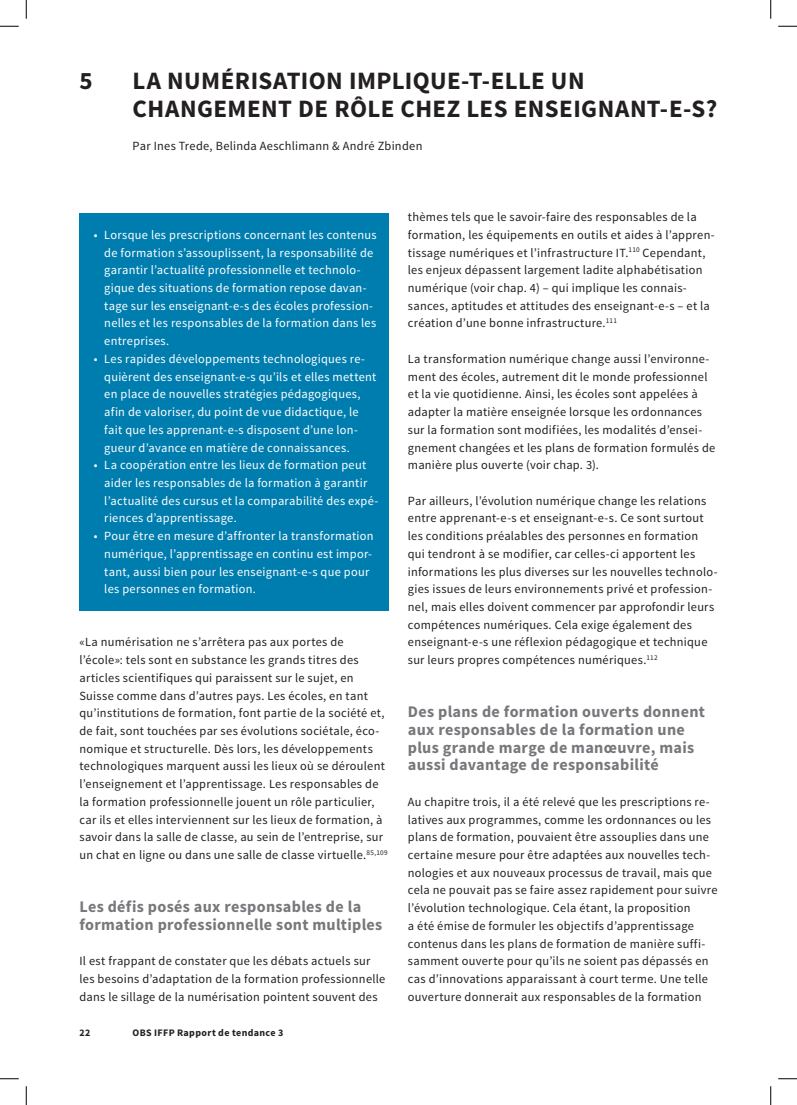
<style>
.page{position:relative;width:797px;height:1105px;background:#fff}
.page>*{position:absolute;margin:0;border:0;box-sizing:border-box;transform-origin:0 0}
.ehb_H1-Titel_VERSAL{font:700 25px/27.5px "Source Sans Pro";letter-spacing:.02em;color:#231f20}
.ehb_H2_Titel_13_posi{font:700 16.25px/17.8px "Source Sans Pro";letter-spacing:.02em;color:#76787b}
.ehb_Body_10pt_5mm_LW{font:12.5px/17.8px "Source Sans Pro";letter-spacing:.025em;color:#231f20}
.ehb_Body_10pt_5mm_LW-2{font:12.5px/17.8px "Source Sans Pro";letter-spacing:.025em;color:#fff}
.ehb_Legende_Auszeich{font:700 10px "Source Sans Pro";letter-spacing:.035em;color:#231f20}
</style>
<div class="page">
<div style="left:79px;top:213px;width:310px;height:398px;background:#007daf"></div>
<svg style="left:0;top:25px;width:19px;height:2px"></svg>
<svg style="left:778px;top:25px;width:19px;height:2px"></svg>
<svg style="left:0;top:1078px;width:19px;height:1px"></svg>
<svg style="left:778px;top:1078px;width:19px;height:1px"></svg>
<svg style="left:25px;top:0;width:2px;height:19px"></svg>
<svg style="left:25px;top:1086px;width:2px;height:19px"></svg>
<svg style="left:770px;top:0;width:1px;height:19px"></svg>
<svg style="left:770px;top:1086px;width:1px;height:19px"></svg>
<p class="ehb_H1-Titel_VERSAL" style="left:79px;top:68px;width:15px">5</p>
<p class="ehb_H1-Titel_VERSAL" style="left:133px;top:68px;width:586px">LA NUMÉRISATION IMPLIQUE-T-ELLE UN<br>CHANGEMENT DE RÔLE CHEZ LES ENSEIGNANT-E-S?</p>
<p class="ehb_Body_10pt_5mm_LW" style="left:133px;top:137px;width:291px">Par Ines Trede, Belinda Aeschlimann &amp; André Zbinden</p>
<p class="ehb_Body_10pt_5mm_LW-2" style="left:104px;top:226px;width:274px;text-indent:-11px">• Lorsque les prescriptions concernant les contenus de formation s’assouplissent, la responsabilité de garantir l’actualité professionnelle et technolo&shy;gique des situations de formation repose davan&shy;tage sur les enseignant-e-s des écoles profession&shy;nelles et les responsables de la formation dans les entreprises.</p>
<p class="ehb_Body_10pt_5mm_LW-2" style="left:104px;top:350px;width:273px;text-indent:-11px">• Les rapides développements technologiques re&shy;quièrent des enseignant-e-s qu’ils et elles mettent en place de nouvelles stratégies pédagogiques, afin de valoriser, du point de vue didactique, le fait que les apprenant-e-s disposent d’une lon&shy;gueur d’avance en matière de connaissances.</p>
<p class="ehb_Body_10pt_5mm_LW-2" style="left:104px;top:456px;width:276px;text-indent:-11px">• La coopération entre les lieux de formation peut aider les responsables de la formation à garantir l’actualité des cursus et la comparabilité des expé&shy;riences d’apprentissage.</p>
<p class="ehb_Body_10pt_5mm_LW-2" style="left:104px;top:527px;width:271px;text-indent:-11px">• Pour être en mesure d’affronter la transformation numérique, l’apprentissage en continu est impor&shy;tant, aussi bien pour les enseignant-e-s que pour les personnes en formation.</p>
<p class="ehb_Body_10pt_5mm_LW" style="left:79px;top:634px;width:310px">«La numérisation ne s’arrêtera pas aux portes de l’école»: tels sont en substance les grands titres des articles scientifiques qui paraissent sur le sujet, en Suisse comme dans d’autres pays. Les écoles, en tant qu’institutions de formation, font partie de la société et, de fait, sont touchées par ses évolutions sociétale, éco&shy;nomique et structurelle. Dès lors, les développements technologiques marquent aussi les lieux où se déroulent l’enseignement et l’apprentissage. Les responsables de la formation professionnelle jouent un rôle particulier, car ils et elles interviennent sur les lieux de formation, à savoir dans la salle de classe, au sein de l’entreprise, sur un chat en ligne ou dans une salle de classe virtuelle.<sup>85,109</sup></p>
<p class="ehb_H2_Titel_13_posi" style="left:79px;top:898px;width:304px">Les défis posés aux responsables de la formation professionnelle sont multiples</p>
<p class="ehb_Body_10pt_5mm_LW" style="left:79px;top:952px;width:307px">Il est frappant de constater que les débats actuels sur les besoins d’adaptation de la formation professionnelle dans le sillage de la numérisation pointent souvent des</p>
<p class="ehb_Legende_Auszeich" style="left:79px;top:1026px;width:12px">22</p>
<p class="ehb_Legende_Auszeich" style="left:133px;top:1026px;width:152px">OBS IFFP Rapport de tendance 3</p>
<p class="ehb_Body_10pt_5mm_LW" style="left:408px;top:208px;width:308px">thèmes tels que le savoir-faire des responsables de la formation, les équipements en outils et aides à l’appren&shy;tissage numériques et l’infrastructure IT.<sup>110</sup> Cependant, les enjeux dépassent largement ladite alphabétisation numérique (voir chap. 4) – qui implique les connais&shy;sances, aptitudes et attitudes des enseignant-e-s – et la création d’une bonne infrastructure.<sup>111</sup></p>
<p class="ehb_Body_10pt_5mm_LW" style="left:408px;top:350px;width:309px">La transformation numérique change aussi l’environne&shy;ment des écoles, autrement dit le monde professionnel et la vie quotidienne. Ainsi, les écoles sont appelées à adapter la matière enseignée lorsque les ordonnances sur la formation sont modifiées, les modalités d’ensei&shy;gnement changées et les plans de formation formulés de manière plus ouverte (voir chap. 3).</p>
<p class="ehb_Body_10pt_5mm_LW" style="left:408px;top:492px;width:311px">Par ailleurs, l’évolution numérique change les relations entre apprenant-e-s et enseignant-e-s. Ce sont surtout les conditions préalables des personnes en formation qui tendront à se modifier, car celles-ci apportent les informations les plus diverses sur les nouvelles technolo&shy;gies issues de leurs environnements privé et profession&shy;nel, mais elles doivent commencer par approfondir leurs compétences numériques. Cela exige également des enseignant-e-s une réflexion pédagogique et technique sur leurs propres compétences numériques.<sup>112</sup></p>
<p class="ehb_H2_Titel_13_posi" style="left:408px;top:704px;width:299px">Des plans de formation ouverts donnent aux responsables de la formation une plus grande marge de manœuvre, mais aussi davantage de responsabilité</p>
<p class="ehb_Body_10pt_5mm_LW" style="left:408px;top:793px;width:311px">Au chapitre trois, il a été relevé que les prescriptions re&shy;latives aux programmes, comme les ordonnances ou les plans de formation, pouvaient être assouplies dans une certaine mesure pour être adaptées aux nouvelles tech&shy;nologies et aux nouveaux processus de travail, mais que cela ne pouvait pas se faire assez rapidement pour suivre l’évolution technologique. Cela étant, la proposition<br>a été émise de formuler les objectifs d’apprentissage contenus dans les plans de formation de manière suffi&shy;samment ouverte pour qu’ils ne soient pas dépassés en cas d’innovations apparaissant à court terme. Une telle ouverture donnerait aux responsables de la formation</p>
</div>
